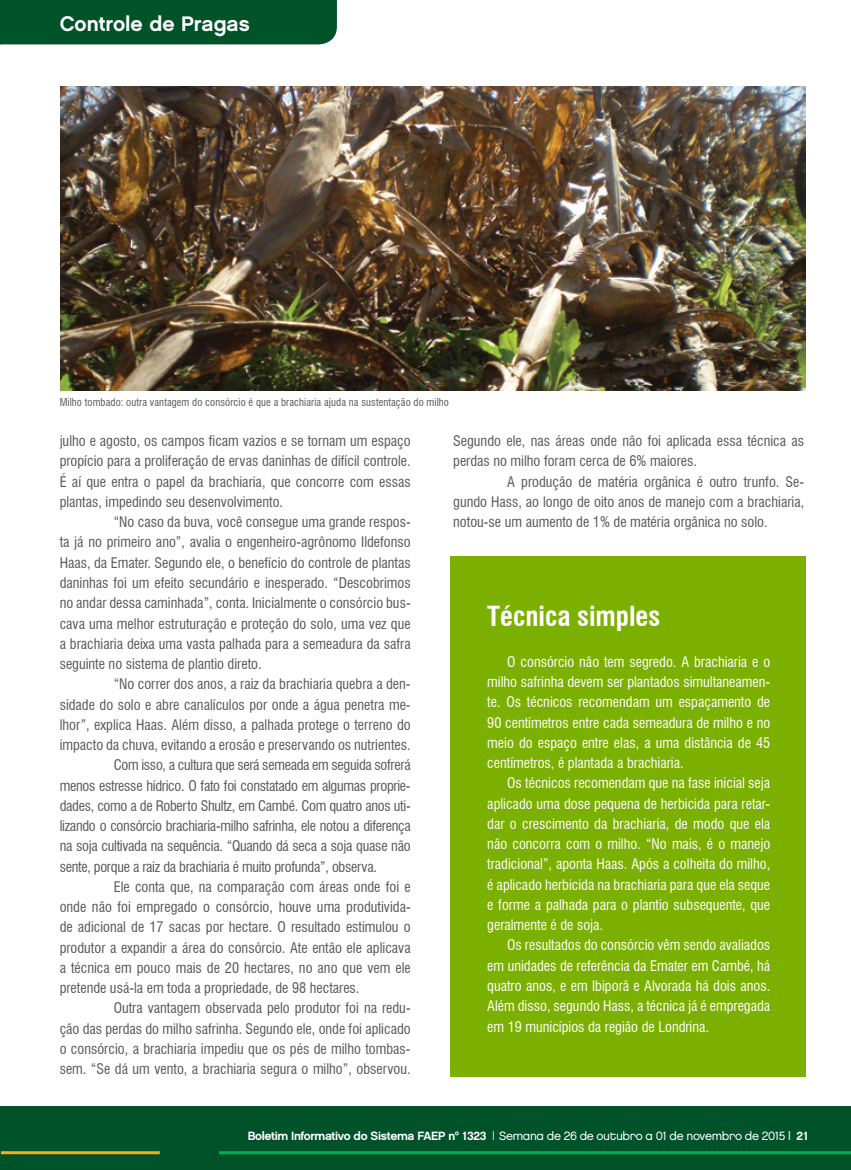
<style>
.page{position:relative;width:851px;height:1170px;background:#fff}
.page>*{position:absolute;margin:0;border:0;box-sizing:border-box;transform-origin:0 0}
.t1{font:700 condensed 27px "Swiss 721 BT";color:#fff}
.t2{font:21px "Chalet New York Nineteen Sixty";color:#fff}
.t3{font:condensed 14.25px/20.2px "Swiss 721 BT";color:#58585b;text-align:justify}
.t4{font:condensed 14.25px/20.2px "Swiss 721 BT";color:#fff;text-align:justify}
.t5{font:condensed 14.25px "Swiss 721 BT";letter-spacing:-.02em;color:#58585b}
.t6{font:12px "Chalet New York Nineteen Sixty";letter-spacing:-.03em;color:#fff}
.t7{font:condensed 10.5px "Swiss 721 BT";letter-spacing:.01em;color:#58585b}
.s1{font-family:"Chalet London Nineteen Eighty"}
</style>
<div class="page">
<div style="left:0;top:1106px;width:850px;height:63px;background:#005229"></div>
<hr style="left:1px;top:1151px;width:159px;height:3px;background:#fbac17">
<hr style="left:219px;top:1151px;width:631px;height:3px;background:#00b055">
<div style="left:0;top:0;width:337px;height:44px;background:#005229"></div>
<div style="left:451px;top:556px;width:354px;height:520px;background:#7bb000"></div>
<img style="left:60px;top:87px;width:745px;height:304px">
<h2 class="t2" style="left:60px;top:11px;width:192px">Controle de Pragas</h2>
<p class="t7" style="left:60px;top:396px;width:391px">Milho tombado: outra vantagem do consórcio é que a brachiaria ajuda na sustentação do milho</p>
<p class="t3" style="left:60px;top:431px;width:352px">julho e agosto, os campos ficam vazios e se tornam um espaço propício para a proliferação de ervas daninhas de difícil controle.<br>É aí que entra o papel da brachiaria, que concorre com essas plantas, impedindo seu desenvolvimento.</p>
<p class="t3" style="left:60px;top:512px;width:352px;text-indent:54px">“No caso da buva, você consegue uma grande respos&shy;ta já no primeiro ano”, avalia o engenheiro-agrônomo Ildefonso Haas, da Emater. Segundo ele, o benefício do controle de plantas daninhas foi um efeito secundário e inesperado. “Descobrimos no andar dessa caminhada”, conta. Inicialmente o consórcio bus&shy;cava uma melhor estruturação e proteção do solo, uma vez que a brachiaria deixa uma vasta palhada para a semeadura da safra seguinte no sistema de plantio direto.</p>
<p class="t3" style="left:114px;top:674px;width:298px">“No correr dos anos, a raiz da brachiaria quebra a den-</p>
<p class="t3" style="left:60px;top:694px;width:352px">sidade do solo e abre canalículos por onde a água penetra me-</p>
<p class="t3" style="left:60px;top:714px;width:352px">lhor”, explica Haas. Além disso, a palhada protege o terreno do</p>
<p class="t3" style="left:60px;top:734px;width:352px">impacto da chuva, evitando a erosão e preservando os nutrientes.</p>
<p class="t5" style="left:114px;top:756px;width:298px">Com isso, a cultura que será semeada em seguida sofrerá</p>
<p class="t5" style="left:60px;top:776px;width:352px">menos estresse hídrico. O fato foi constatado em algumas proprie-</p>
<p class="t5" style="left:60px;top:797px;width:352px">dades, como a de Roberto Shultz, em Cambé. Com quatro anos uti-</p>
<p class="t5" style="left:60px;top:817px;width:352px">lizando o consórcio brachiaria-milho safrinha, ele notou a diferença</p>
<p class="t5" style="left:60px;top:837px;width:352px">na soja cultivada na sequência. “Quando dá seca a soja quase não</p>
<p class="t5" style="left:60px;top:857px;width:319px">sente, porque a raiz da brachiaria é muito profunda”, observa.</p>
<p class="t3" style="left:114px;top:876px;width:298px">Ele conta que, na comparação com áreas onde foi e</p>
<p class="t3" style="left:60px;top:896px;width:352px">onde não foi empregado o consórcio, houve uma produtivida-</p>
<p class="t3" style="left:60px;top:917px;width:352px">de adicional de 17 sacas por hectare. O resultado estimulou o</p>
<p class="t3" style="left:60px;top:937px;width:352px">produtor a expandir a área do consórcio. Ate então ele aplicava</p>
<p class="t3" style="left:60px;top:957px;width:352px">a técnica em pouco mais de 20 hectares, no ano que vem ele</p>
<p class="t3" style="left:60px;top:977px;width:301px">pretende usá-la em toda a propriedade, de 98 hectares.</p>
<p class="t3" style="left:114px;top:998px;width:298px">Outra vantagem observada pelo produtor foi na redu-</p>
<p class="t3" style="left:60px;top:1018px;width:352px">ção das perdas do milho safrinha. Segundo ele, onde foi aplicado</p>
<p class="t3" style="left:60px;top:1038px;width:352px">o consórcio, a brachiaria impediu que os pés de milho tombas-</p>
<p class="t3" style="left:60px;top:1058px;width:352px">sem. “Se dá um vento, a brachiaria segura o milho”, observou.</p>
<p class="t3" style="left:453px;top:431px;width:352px">Segundo ele, nas áreas onde não foi aplicada essa técnica as perdas no milho foram cerca de 6% maiores.</p>
<p class="t3" style="left:453px;top:471px;width:352px;text-indent:54px">A produção de matéria orgânica é outro trunfo. Se&shy;gundo Hass, ao longo de oito anos de manejo com a brachiaria, notou-se um aumento de 1% de matéria orgânica no solo.</p>
<h1 class="t1" style="left:487px;top:600px;width:174px">Técnica simples</h1>
<p class="t4" style="left:487px;top:651px;width:284px;text-indent:20px">O consórcio não tem segredo. A brachiaria e o milho safrinha devem ser plantados simultaneamen&shy;te. Os técnicos recomendam um espaçamento de 90 centímetros entre cada semeadura de milho e no meio do espaço entre elas, a uma distância de 45 centímetros, é plantada a brachiaria.</p>
<p class="t4" style="left:487px;top:773px;width:284px;text-indent:20px">Os técnicos recomendam que na fase inicial seja aplicado uma dose pequena de herbicida para retar&shy;dar o crescimento da brachiaria, de modo que ela não concorra com o milho. “No mais, é o manejo tradicional”, aponta Haas. Após a colheita do milho, é aplicado herbicida na brachiaria para que ela seque e forme a palhada para o plantio subsequente, que geralmente é de soja.</p>
<p class="t4" style="left:487px;top:935px;width:284px;text-indent:20px">Os resultados do consórcio vêm sendo avaliados em unidades de referência da Emater em Cambé, há quatro anos, e em Ibiporã e Alvorada há dois anos.<br>Além disso, segundo Hass, a técnica já é empregada em 19 municípios da região de Londrina.</p>
<p class="t6" style="left:248px;top:1128px;width:562px">Boletim Informativo do Sistema FAEP nº 1323 | <span class="s1">Semana de 26 de outubro a 01 de novembro de 2015 |</span> 21</p>
</div>
